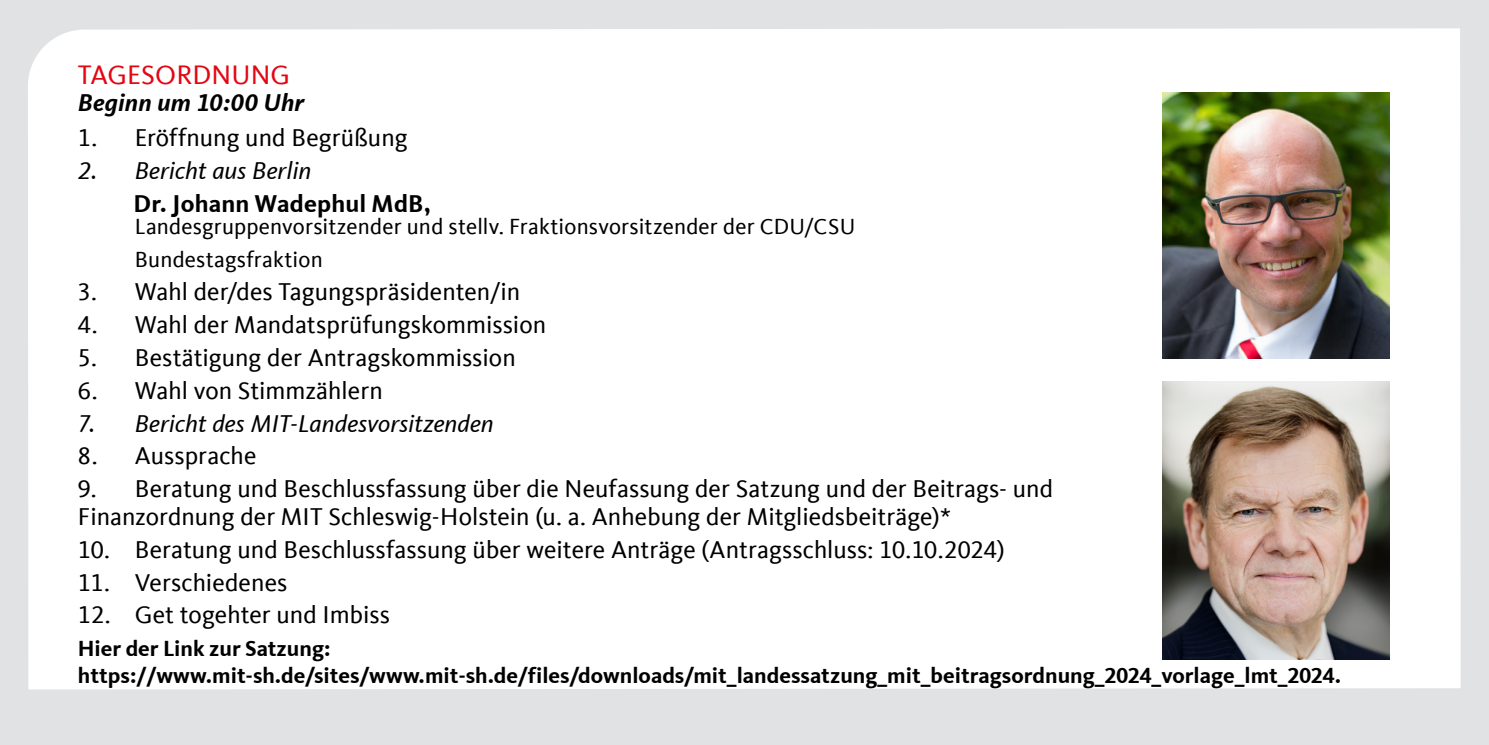
<style>
.page{position:relative;width:1489px;height:745px;background:#fff}
.page>*{position:absolute;margin:0;border:0;box-sizing:border-box;transform-origin:0 0}
.t1{font:27.5px "CDU Kievit Tab";letter-spacing:.005em;color:#e30613}
.t2{font:25px/27.5px "CDU Kievit Tab";color:#000}
.t3{font:italic 25px "CDU Kievit Tab";color:#000}
.t4{font:700 25px "CDU Kievit Tab";letter-spacing:.01em;color:#000}
.t5{font:italic 700 25px "CDU Kievit Tab";letter-spacing:.005em;color:#000}
.t6{font:700 22.5px/27px "CDU Kievit Tab";color:#000}
.t7{font:22.5px/32.8px "CDU Kievit Tab";letter-spacing:.01em;color:#000}
</style>
<div class="page">
<div style="left:0;top:0;width:1488px;height:744px;background:#e1e2e4"></div>
<div style="left:28px;top:28px;width:1432px;height:661px;background:#fff"></div>
<img style="left:1162px;top:381px;width:227px;height:278px">
<img style="left:1162px;top:92px;width:227px;height:266px">
<p class="t1" style="left:78px;top:59px;width:213px">TAGESORDNUNG</p>
<p class="t5" style="left:78px;top:88px;width:228px">Beginn um 10:00 Uhr</p>
<p class="t2" style="left:78px;top:124px;width:331px">1. Eröffnung und Begrüßung</p>
<p class="t3" style="left:78px;top:156px;width:235px">2. Bericht aus Berlin</p>
<p class="t4" style="left:133px;top:188px;width:299px">Dr. Johann Wadephul MdB,</p>
<p class="t7" style="left:135px;top:210px;width:722px">Landesgruppenvorsitzender und stellv. Fraktionsvorsitzender der CDU/CSU<br>Bundestagsfraktion</p>
<p class="t2" style="left:78px;top:278px;width:443px">3. Wahl der/des Tagungspräsidenten/in</p>
<p class="t2" style="left:78px;top:311px;width:469px">4. Wahl der Mandatsprüfungskommission</p>
<p class="t2" style="left:78px;top:344px;width:439px">5. Bestätigung der Antragskommission</p>
<p class="t2" style="left:78px;top:376px;width:306px">6. Wahl von Stimmzählern</p>
<p class="t3" style="left:78px;top:408px;width:417px">7. Bericht des MIT-Landesvorsitzenden</p>
<p class="t2" style="left:78px;top:442px;width:180px">8. Aussprache</p>
<p class="t2" style="left:78px;top:475px;width:976px">9. Beratung und Beschlussfassung über die Neufassung der Satzung und der Beitrags- und<br>Finanzordnung der MIT Schleswig-Holstein (u. a. Anhebung der Mitgliedsbeiträge)*</p>
<p class="t2" style="left:78px;top:535px;width:928px">10. Beratung und Beschlussfassung über weitere Anträge (Antragsschluss: 10.10.2024)</p>
<p class="t2" style="left:78px;top:568px;width:211px">11. Verschiedenes</p>
<p class="t2" style="left:78px;top:601px;width:313px">12. Get togehter und Imbiss</p>
<p class="t6" style="left:78px;top:634px;width:1264px">Hier der Link zur Satzung: https://www.mit-sh.de/sites/www.mit-sh.de/files/downloads/mit_landessatzung_mit_beitragsordnung_2024_vorlage_lmt_2024.</p>
</div>
